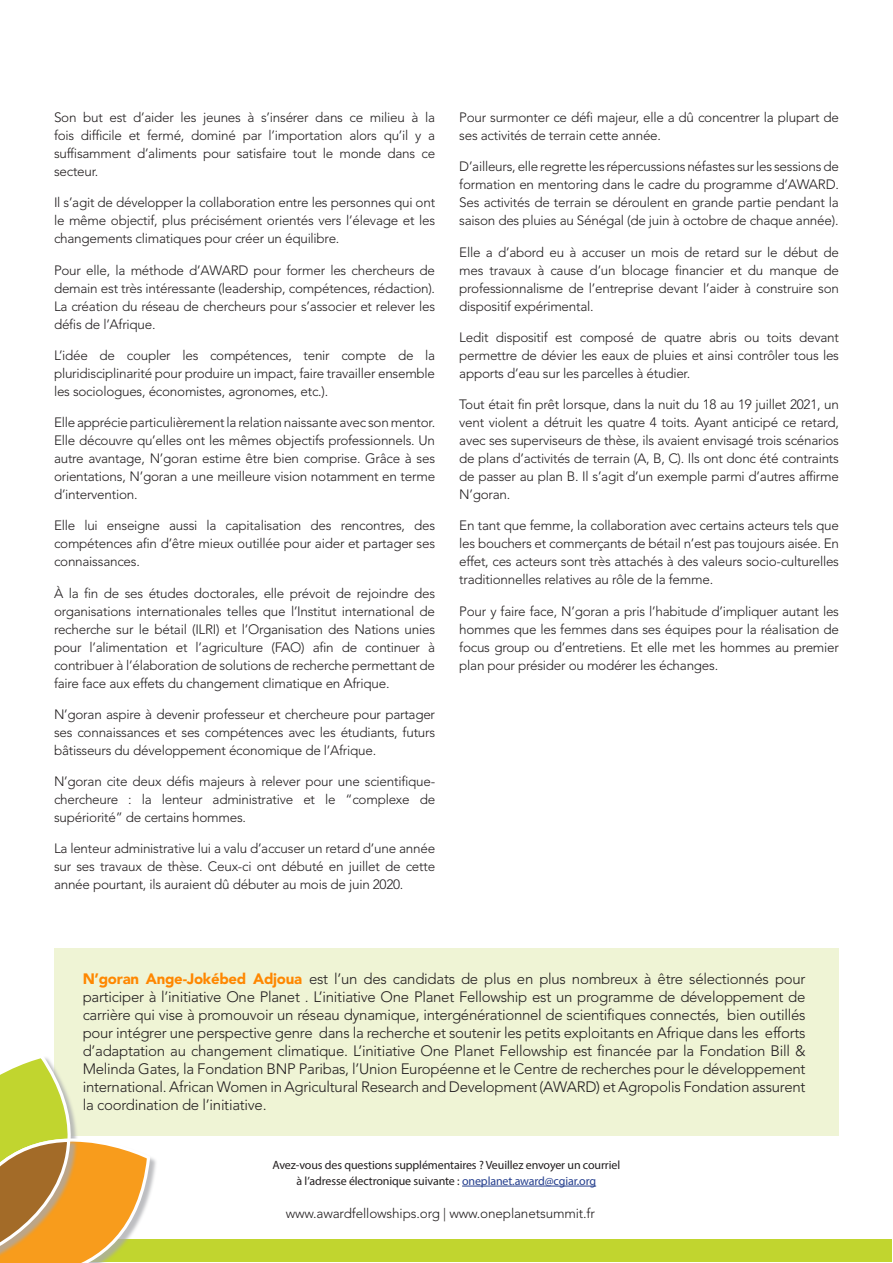
<style>
.page{position:relative;width:893px;height:1263px;background:#fff}
.page>*{position:absolute;margin:0;border:0;box-sizing:border-box;transform-origin:0 0}
.Body_Text_1{font:300 15px/18px "Avenir LT Std";letter-spacing:-.02em;color:#231f20;text-align:justify}
.Body_Text_1-2{font:300 13.5px/18px "Avenir LT Std";letter-spacing:-.02em;color:#231f20;text-align:justify}
.t1{font:12px/16.2px "Myriad Pro";letter-spacing:-.01em;color:#231f20;text-align:center}
.s1{font-weight:900;color:#ff8700}
.s2{color:#253f8e}
</style>
<div class="page">
<div style="left:54px;top:948px;width:785px;height:187px;background:#eff4d5"></div>
<div style="left:1px;top:1239px;width:891px;height:23px;background:#c1d52f"></div>
<hr style="left:462px;top:1186px;width:134px;height:1px;background:#253f8e">
<div style="left:0;top:1139px;width:158px;height:124px;background:#a8a9ad;opacity:.75"></div>
<svg style="left:0;top:1057px;width:152px;height:206px"></svg>
<p class="Body_Text_1-2" style="left:54px;top:109px;width:383px">Son but est d’aider les jeunes à s’insérer dans ce milieu à la fois difficile et fermé, dominé par l’importation alors qu’il y a suffisamment d’aliments pour satisfaire tout le monde dans ce secteur.</p>
<p class="Body_Text_1-2" style="left:54px;top:194px;width:383px">Il s’agit de développer la collaboration entre les personnes qui ont le même objectif, plus précisément orientés vers l’élevage et les changements climatiques pour créer un équilibre.</p>
<p class="Body_Text_1-2" style="left:54px;top:261px;width:383px">Pour elle, la méthode d’AWARD pour former les chercheurs de demain est très intéressante (leadership, compétences, rédaction).<br>La création du réseau de chercheurs pour s’associer et relever les défis de l’Afrique.</p>
<p class="Body_Text_1-2" style="left:54px;top:346px;width:383px">L’idée de coupler les compétences, tenir compte de la pluridisciplinarité pour produire un impact, faire travailler ensemble les sociologues, économistes, agronomes, etc.).</p>
<p class="Body_Text_1-2" style="left:54px;top:413px;width:383px">Elle apprécie particulièrement la relation naissante avec son mentor.<br>Elle découvre qu’elles ont les mêmes objectifs professionnels. Un autre avantage, N’goran estime être bien comprise. Grâce à ses orientations, N’goran a une meilleure vision notamment en terme d’intervention.</p>
<p class="Body_Text_1-2" style="left:54px;top:517px;width:383px">Elle lui enseigne aussi la capitalisation des rencontres, des compétences afin d’être mieux outillée pour aider et partager ses connaissances.</p>
<p class="Body_Text_1-2" style="left:54px;top:584px;width:383px">À la fin de ses études doctorales, elle prévoit de rejoindre des organisations internationales telles que l’Institut international de recherche sur le bétail (ILRI) et l’Organisation des Nations unies pour l’alimentation et l’agriculture (FAO) afin de continuer à contribuer à l’élaboration de solutions de recherche permettant de faire face aux effets du changement climatique en Afrique.</p>
<p class="Body_Text_1-2" style="left:54px;top:705px;width:383px">N’goran aspire à devenir professeur et chercheure pour partager ses connaissances et ses compétences avec les étudiants, futurs bâtisseurs du développement économique de l’Afrique.</p>
<p class="Body_Text_1-2" style="left:54px;top:772px;width:383px">N’goran cite deux défis majeurs à relever pour une scientifique&shy;chercheure : la lenteur administrative et le “complexe de supériorité” de certains hommes.</p>
<p class="Body_Text_1-2" style="left:54px;top:840px;width:383px">La lenteur administrative lui a valu d’accuser un retard d’une année sur ses travaux de thèse. Ceux-ci ont débuté en juillet de cette année pourtant, ils auraient dû débuter au mois de juin 2020.</p>
<p class="Body_Text_1-2" style="left:459px;top:109px;width:381px">Pour surmonter ce défi majeur, elle a dû concentrer la plupart de ses activités de terrain cette année.</p>
<p class="Body_Text_1-2" style="left:459px;top:158px;width:381px">D’ailleurs, elle regrette les répercussions néfastes sur les sessions de formation en mentoring dans le cadre du programme d’AWARD.<br>Ses activités de terrain se déroulent en grande partie pendant la saison des pluies au Sénégal (de juin à octobre de chaque année).</p>
<p class="Body_Text_1-2" style="left:459px;top:243px;width:381px">Elle a d’abord eu à accuser un mois de retard sur le début de mes travaux à cause d’un blocage financier et du manque de professionnalisme de l’entreprise devant l’aider à construire son dispositif expérimental.</p>
<p class="Body_Text_1-2" style="left:459px;top:328px;width:381px">Ledit dispositif est composé de quatre abris ou toits devant permettre de dévier les eaux de pluies et ainsi contrôler tous les apports d’eau sur les parcelles à étudier.</p>
<p class="Body_Text_1-2" style="left:459px;top:395px;width:381px">Tout était fin prêt lorsque, dans la nuit du 18 au 19 juillet 2021, un vent violent a détruit les quatre 4 toits. Ayant anticipé ce retard, avec ses superviseurs de thèse, ils avaient envisagé trois scénarios de plans d’activités de terrain (A, B, C). Ils ont donc été contraints de passer au plan B. Il s’agit d’un exemple parmi d’autres affirme N’goran.</p>
<p class="Body_Text_1-2" style="left:459px;top:517px;width:381px">En tant que femme, la collaboration avec certains acteurs tels que les bouchers et commerçants de bétail n’est pas toujours aisée. En effet, ces acteurs sont très attachés à des valeurs socio-culturelles traditionnelles relatives au rôle de la femme.</p>
<p class="Body_Text_1-2" style="left:459px;top:602px;width:381px">Pour y faire face, N’goran a pris l’habitude d’impliquer autant les hommes que les femmes dans ses équipes pour la réalisation de focus group ou d’entretiens. Et elle met les hommes au premier plan pour présider ou modérer les échanges.</p>
<p class="Body_Text_1" style="left:83px;top:970px;width:724px"><span class="s1">N’goran Ange-Jokébed Adjoua</span> est l’un des candidats de plus en plus nombreux à être sélectionnés pour participer à l’initiative One Planet . L’initiative One Planet Fellowship est un programme de développement de carrière qui vise à promouvoir un réseau dynamique, intergénérationnel de scientifiques connectés, bien outillés pour intégrer une perspective genre dans la recherche et soutenir les petits exploitants en Afrique dans les efforts d’adaptation au changement climatique. L’initiative One Planet Fellowship est financée par la Fondation Bill &amp; Melinda Gates, la Fondation BNP Paribas, l’Union Européenne et le Centre de recherches pour le développement international. African Women in Agricultural Research and Development (AWARD) et Agropolis Fondation assurent la coordination de l’initiative.</p>
<p class="t1" style="left:272px;top:1156px;width:349px">Avez-vous des questions supplémentaires ? Veuillez envoyer un courriel à l’adresse électronique suivante : <span class="s2">oneplanet.award@cgiar.org</span></p>
<p class="Body_Text_1-2" style="left:286px;top:1204px;width:311px">www.awardfellowships.org | www.oneplanetsummit.fr</p>
</div>
